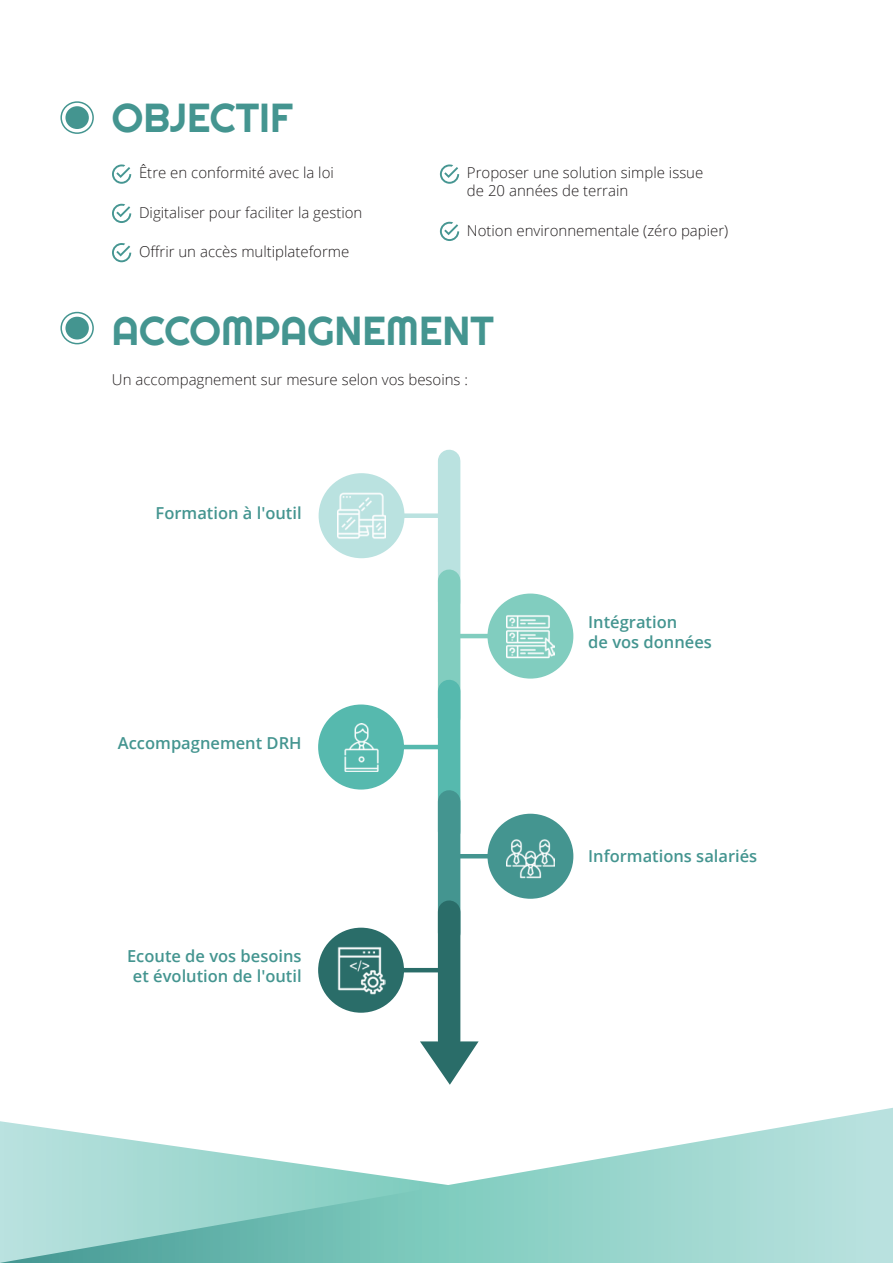
<style>
.page{position:relative;width:893px;height:1263px;background:#fff}
.page>*{position:absolute;margin:0;border:0;box-sizing:border-box;transform-origin:0 0}
.t1{font:40.5px "Righteous";color:#449590}
.t2{font:600 16.5px/19.8px "Open Sans";color:#449590}
.t3{font:300 15px/18px "Open Sans";color:#231f20}
</style>
<div class="page">
<svg style="left:0;top:1108px;width:893px;height:155px"></svg>
<div style="left:438px;top:461px;width:22px;height:140px;background:#bae2e0"></div>
<hr style="left:459px;top:634px;width:86px;height:4px;background:#81cdbf">
<hr style="left:459px;top:854px;width:86px;height:4px;background:#449590">
<hr style="left:353px;top:745px;width:85px;height:4px;background:#56b9ae">
<hr style="left:353px;top:968px;width:85px;height:4px;background:#2a6d69">
<div style="left:353px;top:513px;width:86px;height:5px;background:#bae2e0"></div>
<div style="left:487px;top:593px;width:86px;height:86px;background:#81cdbf;border-radius:50%"></div>
<div style="left:487px;top:814px;width:86px;height:85px;background:#449590;border-radius:50%"></div>
<div style="left:318px;top:704px;width:86px;height:85px;background:#56b9ae;border-radius:50%"></div>
<div style="left:318px;top:928px;width:86px;height:85px;background:#2a6d69;border-radius:50%"></div>
<div style="left:319px;top:473px;width:85px;height:85px;background:#bae2e0;border-radius:50%"></div>
<svg style="left:112px;top:164px;width:19px;height:20px"></svg>
<svg style="left:112px;top:204px;width:19px;height:19px"></svg>
<svg style="left:112px;top:243px;width:19px;height:19px"></svg>
<svg style="left:440px;top:164px;width:19px;height:20px"></svg>
<svg style="left:440px;top:222px;width:19px;height:19px"></svg>
<div style="left:438px;top:581px;width:22px;height:137px;background:#81cdbf"></div>
<div style="left:438px;top:691px;width:22px;height:141px;background:#56b9ae"></div>
<div style="left:438px;top:801px;width:22px;height:132px;background:#449590"></div>
<div style="left:438px;top:912px;width:22px;height:129px;background:#2a6d69"></div>
<svg style="left:420px;top:1041px;width:59px;height:44px"></svg>
<img style="left:338px;top:492px;width:47px;height:47px">
<img style="left:506px;top:615px;width:48px;height:44px">
<img style="left:344px;top:723px;width:35px;height:48px">
<img style="left:338px;top:946px;width:47px;height:48px">
<img style="left:506px;top:839px;width:48px;height:40px">
<div style="left:60px;top:101px;width:34px;height:33px;border:2px solid #449590;border-radius:50%"></div>
<div style="left:60px;top:312px;width:34px;height:32px;border:2px solid #449590;border-radius:50%"></div>
<div style="left:65px;top:106px;width:24px;height:23px;background:#449590;border-radius:50%"></div>
<div style="left:65px;top:317px;width:24px;height:22px;background:#449590;border-radius:50%"></div>
<h1 class="t1" style="left:112px;top:92px;width:182px">OBJECTIF</h1>
<p class="t3" style="left:139px;top:164px;width:196px">Être en conformité avec la loi</p>
<p class="t3" style="left:139px;top:203px;width:225px">Digitaliser pour faciliter la gestion</p>
<p class="t3" style="left:139px;top:242px;width:212px">Offrir un accès multiplateforme</p>
<p class="t3" style="left:467px;top:164px;width:238px">Proposer une solution simple issue de 20 années de terrain</p>
<p class="t3" style="left:467px;top:221px;width:263px">Notion environnementale (zéro papier)</p>
<h1 class="t1" style="left:112px;top:305px;width:383px">ACCOMPAGNEMENT</h1>
<p class="t3" style="left:112px;top:370px;width:358px">Un accompagnement sur mesure selon vos besoins :</p>
<p class="t2" style="left:156px;top:503px;width:147px">Formation à l'outil</p>
<p class="t2" style="left:118px;top:733px;width:185px">Accompagnement DRH</p>
<p class="t2" style="left:127px;top:946px;width:176px;text-align:center">Ecoute de vos besoins et évolution de l'outil</p>
<p class="t2" style="left:588px;top:612px;width:125px">Intégration<br>de vos données</p>
<p class="t2" style="left:588px;top:846px;width:171px">Informations salariés</p>
</div>
